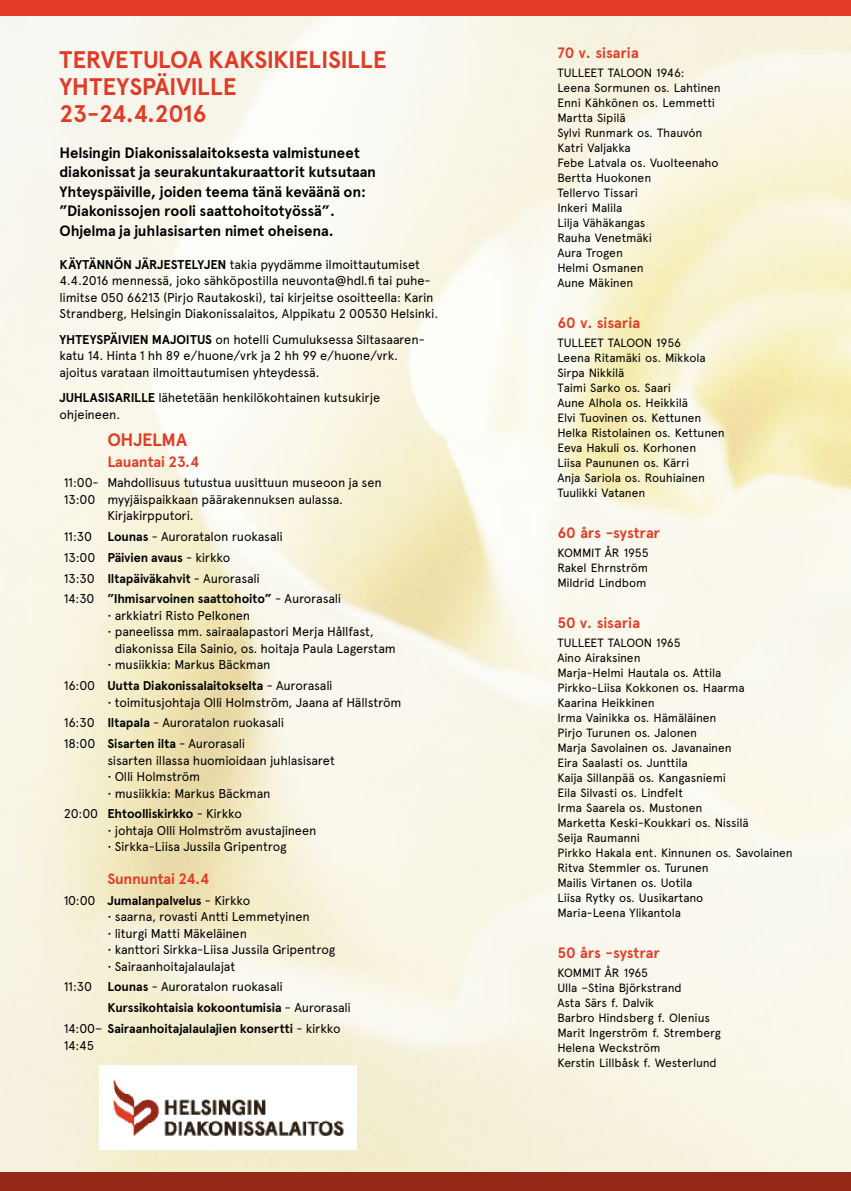
<style>
.page{position:relative;width:851px;height:1191px;background:#fff}
.page>*{position:absolute;margin:0;border:0;box-sizing:border-box;transform-origin:0 0}
.t1{font:700 24px/27px "Apercu";letter-spacing:-.015em;color:#e13b26}
.t2{font:700 18px "Apercu";letter-spacing:-.01em;color:#e13b26}
.t3{font:700 15px/19.5px "Apercu";letter-spacing:-.01em;color:#000}
.t4{font:700 15px "Apercu";letter-spacing:-.01em;color:#e13b26}
.t5{font:12.75px/20.7px "Apercu";letter-spacing:-.015em;color:#000}
.t6{font:700 12.75px "Apercu";letter-spacing:-.01em;color:#000}
.t7{font:12px/15px "Apercu";letter-spacing:-.01em;color:#000}
.s1{font-weight:700}
.s2{font-weight:400}
</style>
<div class="page">
<img style="left:0;top:15px;width:850px;height:1157px">
<img style="left:100px;top:1065px;width:256px;height:84px">
<div style="left:0;top:0;width:850px;height:15px;background:#e13b26"></div>
<div style="left:0;top:1172px;width:850px;height:19px;background:#952816"></div>
<h1 class="t1" style="left:60px;top:46px;width:328px">TERVETULOA KAKSIKIELISILLE<br>YHTEYSPÄIVILLE<br>23-24.4.2016</h1>
<p class="t3" style="left:60px;top:143px;width:318px">Helsingin Diakonissalaitoksesta valmistuneet diakonissat ja seurakuntakuraattorit kutsutaan Yhteyspäiville, joiden teema tänä keväänä on: ”Diakonissojen rooli saattohoitotyössä”.<br>Ohjelma ja juhlasisarten nimet oheisena.</p>
<p class="t5" style="left:60px;top:256px;width:380px;line-height:16.5px"><span class="s1">KÄYTÄNNÖN JÄRJESTELYJEN</span> takia pyydämme ilmoittautumiset 4.4.2016 mennessä, joko sähköpostilla neuvonta@hdl.fi tai puhe&shy;limitse 050 66213 (Pirjo Rautakoski), tai kirjeitse osoitteella: Karin Strandberg, Helsingin Diakonissalaitos, Alppikatu 2 00530 Helsinki.</p>
<p class="t5" style="left:60px;top:331px;width:366px;line-height:16.5px"><span class="s1">YHTEYSPÄIVIEN MAJOITUS</span> on hotelli Cumuluksessa Siltasaaren&shy;katu 14. Hinta 1 hh 89 e/huone/vrk ja 2 hh 99 e/huone/vrk. ajoitus varataan ilmoittautumisen yhteydessä.</p>
<p class="t5" style="left:60px;top:389px;width:322px;line-height:16.5px"><span class="s1">JUHLASISARILLE</span> lähetetään henkilökohtainen kutsukirje ohjeineen.</p>
<h2 class="t2" style="left:107px;top:428px;width:81px">OHJELMA</h2>
<p class="t4" style="left:107px;top:452px;width:93px">Lauantai 23.4</p>
<p class="t5" style="left:64px;top:472px;width:319px">11:00- Mahdollisuus tutustua uusittuun museoon ja sen</p>
<p class="t5" style="left:64px;top:489px;width:281px">13:00 myyjäispaikkaan päärakennuksen aulassa.</p>
<p class="t5" style="left:107px;top:505px;width:88px">Kirjakirpputori.</p>
<p class="t5" style="left:64px;top:526px;width:279px">11:30 <span class="s1">Lounas</span> - Auroratalon ruokasali<br>13:00 <span class="s1">Päivien avaus</span> - kirkko<br>13:30 <span class="s1">Iltapäiväkahvit</span> - Aurorasali<br>14:30 <span class="s1">”Ihmisarvoinen saattohoito”</span> - Aurorasali</p>
<p class="t5" style="left:107px;top:605px;width:144px">• arkkiatri Risto Pelkonen</p>
<p class="t5" style="left:115px;top:623px;width:282px;line-height:16.5px;text-indent:-7px">• paneelissa mm. sairaalapastori Merja Hållfast, diakonissa Eila Sainio, os. hoitaja Paula Lagerstam</p>
<p class="t5" style="left:64px;top:654px;width:270px;text-indent:44px">• musiikkia: Markus Bäckman<br>16:00 <span class="s1">Uutta Diakonissalaitokselta</span> - Aurorasali</p>
<p class="t5" style="left:64px;top:691px;width:339px;text-indent:44px">• toimitusjohtaja Olli Holmström, Jaana af Hällström<br>16:30 <span class="s1">Iltapala</span> - Auroratalon ruokasali<br>18:00 <span class="s1">Sisarten ilta</span> - Aurorasali</p>
<p class="t5" style="left:107px;top:749px;width:229px">sisarten illassa huomioidaan juhlasisaret</p>
<p class="t5" style="left:107px;top:766px;width:94px">• Olli Holmström</p>
<p class="t5" style="left:64px;top:782px;width:208px;text-indent:44px">• musiikkia: Markus Bäckman<br>20:00 <span class="s1">Ehtoolliskirkko</span> - Kirkko</p>
<p class="t5" style="left:107px;top:820px;width:211px">• johtaja Olli Holmström avustajineen</p>
<p class="t5" style="left:107px;top:836px;width:181px">• Sirkka-Liisa Jussila Gripentrog</p>
<p class="t4" style="left:107px;top:869px;width:103px">Sunnuntai 24.4</p>
<p class="t6" style="left:64px;top:892px;width:188px"><span class="s2">10:00</span> Jumalanpalvelus <span class="s2">- Kirkko</span></p>
<p class="t5" style="left:107px;top:906px;width:204px">• saarna, rovasti Antti Lemmetyinen</p>
<p class="t5" style="left:107px;top:922px;width:141px">• liturgi Matti Mäkeläinen</p>
<p class="t5" style="left:107px;top:939px;width:229px">• kanttori Sirkka-Liisa Jussila Gripentrog</p>
<p class="t5" style="left:107px;top:955px;width:129px">• Sairaanhoitajalaulajat</p>
<p class="t5" style="left:64px;top:976px;width:220px">11:30 <span class="s1">Lounas</span> - Auroratalon ruokasali</p>
<p class="t6" style="left:107px;top:1000px;width:245px">Kurssikohtaisia kokoontumisia <span class="s2">- Aurorasali</span></p>
<p class="t6" style="left:64px;top:1020px;width:278px"><span class="s2">14:00–</span> Sairaanhoitajalaulajien konsertti <span class="s2">- kirkko</span></p>
<p class="t5" style="left:64px;top:1034px;width:32px">14:45</p>
<p class="t4" style="left:557px;top:43px;width:83px">70 v. sisaria</p>
<p class="t7" style="left:557px;top:65px;width:165px">TULLEET TALOON 1946:<br>Leena Sormunen os. Lahtinen<br>Enni Kähkönen os. Lemmetti<br>Martta Sipilä<br>Sylvi Runmark os. Thauvón<br>Katri Valjakka<br>Febe Latvala os. Vuolteenaho<br>Bertta Huokonen<br>Tellervo Tissari<br>Inkeri Malila<br>Lilja Vähäkangas<br>Rauha Venetmäki<br>Aura Trogen<br>Helmi Osmanen<br>Aune Mäkinen</p>
<p class="t4" style="left:557px;top:313px;width:84px">60 v. sisaria</p>
<p class="t7" style="left:557px;top:335px;width:169px">TULLEET TALOON 1956<br>Leena Ritamäki os. Mikkola<br>Sirpa Nikkilä<br>Taimi Sarko os. Saari<br>Aune Alhola os. Heikkilä<br>Elvi Tuovinen os. Kettunen<br>Helka Ristolainen os. Kettunen<br>Eeva Hakuli os. Korhonen<br>Liisa Paununen os. Kärri<br>Anja Sariola os. Rouhiainen<br>Tuulikki Vatanen</p>
<p class="t4" style="left:557px;top:523px;width:104px">60 års -systrar</p>
<p class="t7" style="left:557px;top:545px;width:93px;text-align:justify">KOMMIT ÅR 1955<br>Rakel Ehrnström Mildrid Lindbom</p>
<p class="t4" style="left:557px;top:613px;width:84px">50 v. sisaria</p>
<p class="t7" style="left:557px;top:635px;width:237px">TULLEET TALOON 1965<br>Aino Airaksinen<br>Marja-Helmi Hautala os. Attila<br>Pirkko-Liisa Kokkonen os. Haarma<br>Kaarina Heikkinen<br>Irma Vainikka os. Hämäläinen<br>Pirjo Turunen os. Jalonen<br>Marja Savolainen os. Javanainen<br>Eira Saalasti os. Junttila<br>Kaija Sillanpää os. Kangasniemi<br>Eila Silvasti os. Lindfelt<br>Irma Saarela os. Mustonen<br>Marketta Keski-Koukkari os. Nissilä<br>Seija Raumanni<br>Pirkko Hakala ent. Kinnunen os. Savolainen<br>Ritva Stemmler os. Turunen<br>Mailis Virtanen os. Uotila<br>Liisa Rytky os. Uusikartano<br>Maria-Leena Ylikantola</p>
<p class="t4" style="left:557px;top:943px;width:104px">50 års -systrar</p>
<p class="t7" style="left:557px;top:965px;width:165px">KOMMIT ÅR 1965<br>Ulla –Stina Björkstrand<br>Asta Särs f. Dalvik<br>Barbro Hindsberg f. Olenius<br>Marit Ingerström f. Stremberg<br>Helena Weckström<br>Kerstin Lillbåsk f. Westerlund</p>
</div>
